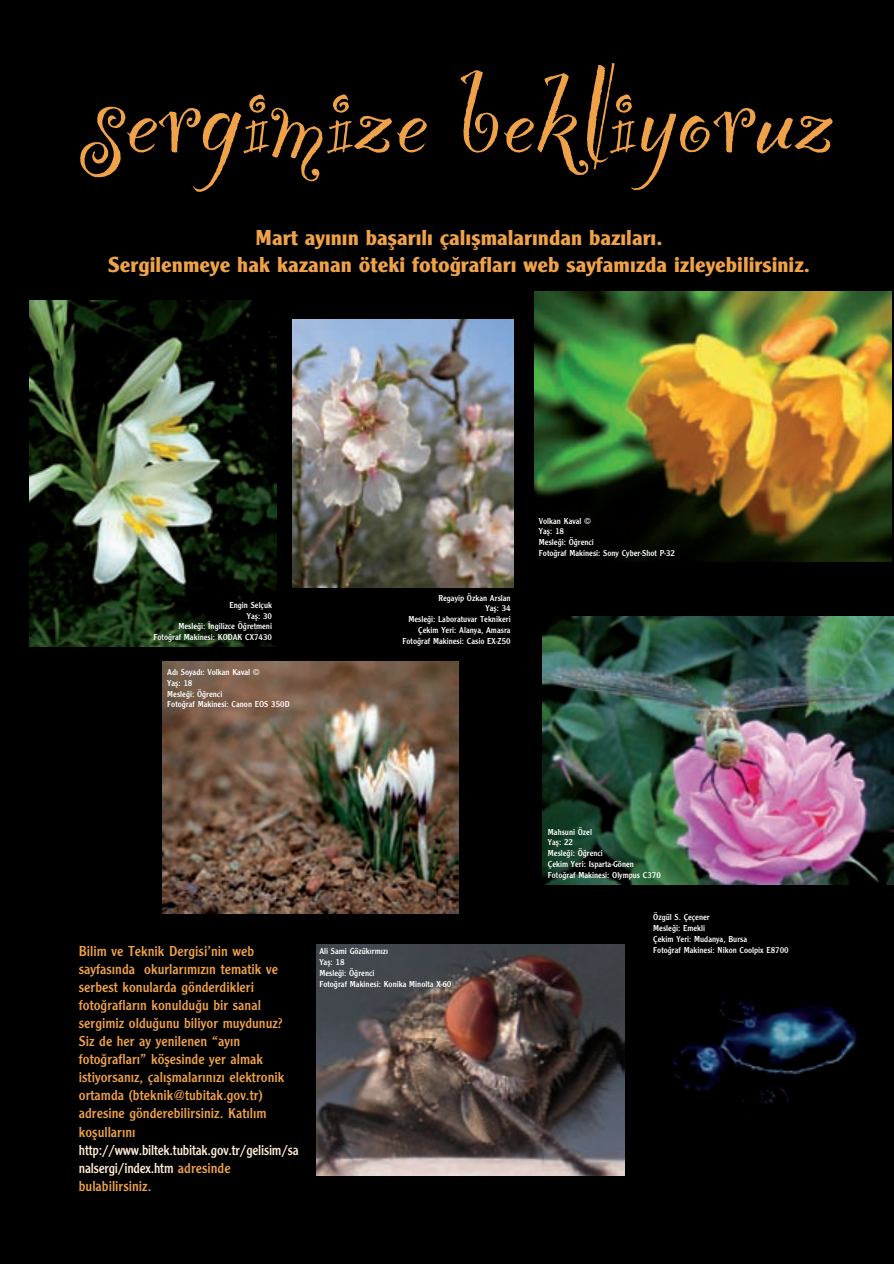
<style>
.page{position:relative;width:894px;height:1264px;background:#fff}
.page>*{position:absolute;margin:0;border:0;box-sizing:border-box;transform-origin:0 0}
.t1{font:150px "Party Let Plain";color:#efa248}
.t2{font:700 22.5px/27px "Clearface Gothic";color:#efa248;text-align:center}
.t3{font:15px/18px "Clearface Gothic";color:#efa248}
.t4{font:15px/18px "Clearface Gothic";letter-spacing:-.015em;color:#fcead3;scale:.95 1}
.t5{font:9px/10.8px "Clearface Gothic";color:#fff}
.s1{color:#efa248}
</style>
<div class="page">
<img style="left:0;top:0;width:893px;height:1263px">
<h1 class="t1" style="left:84px;top:11px;width:752px">sergimize bekliyoruz</h1>
<h2 class="t2" style="left:108px;top:225px;width:703px">Mart ay›n›n baflar›l› çal›flmalar›ndan baz›lar›.<br>Sergilenmeye hak kazanan öteki foto¤raflar› web sayfam›zda izleyebilirsiniz.</h2>
<p class="t5" style="left:153px;top:600px;width:120px;text-align:right">Engin Selçuk<br>Yafl: 30<br>Mesle¤i: ‹ngilizce Ö¤retmeni<br>Foto¤raf Makinesi: KODAK CX7430</p>
<p class="t5" style="left:402px;top:593px;width:110px;text-align:right">Regayip Özkan Arslan<br>Yafl: 34<br>Mesle¤i: Laboratuvar Teknikeri<br>Çekim Yeri: Alanya, Amasra<br>Foto¤raf Makinesi: Casio EX-Z50</p>
<p class="t5" style="left:167px;top:667px;width:124px">Ad› Soyad›: Volkan Kaval ©<br>Yafl: 18<br>Mesle¤i: Ö¤renci<br>Foto¤raf Makinesi: Canon EOS 350D</p>
<p class="t5" style="left:539px;top:516px;width:138px">Volkan Kaval ©<br>Yafl: 18<br>Mesle¤i: Ö¤renci<br>Foto¤raf Makinesi: Sony Cyber-Shot P-32</p>
<p class="t5" style="left:548px;top:826px;width:114px">Mahsuni Özel<br>Yafl: 22<br>Mesle¤i: Ö¤renci<br>Çekim Yeri: Isparta-Gönen<br>Foto¤raf Makinesi: Olympus C370</p>
<p class="t5" style="left:653px;top:912px;width:95px">Özgül S. Çeçener<br>Mesle¤i: Emekli<br>Çekim Yeri: Mudanya, Bursa</p>
<p class="t3" style="left:79px;top:943px;width:207px">Bilim ve Teknik Dergisi’nin web sayfas›nda okurlar›m›z›n tematik ve serbest konularda gönderdikleri foto¤raflar›n konuldu¤u bir sanal sergimiz oldu¤unu biliyor muydunuz?<br>Siz de her ay yenilenen “ay›n foto¤raflar›” köflesinde yer almak istiyorsan›z, çal›flmalar›n›z› elektronik ortamda (bteknik@tubitak.gov.tr) adresine gönderebilirsiniz. Kat›l›m koflullar›n›</p>
<h3 class="t4" style="left:79px;top:1141px;width:233px">http://www.biltek.tubitak.gov.tr/gelisim/sa nalsergi/index.htm <span class="s1">adresinde bulabilirsiniz.</span></h3>
<p class="t5" style="left:319px;top:946px;width:70px">Ali Sami Gözük›rm›z›</p>
<p class="t5" style="left:653px;top:944px;width:137px">Foto¤raf Makinesi: Nikon Coolpix E8700</p>
<p class="t5" style="left:319px;top:957px;width:134px">Yafl: 18<br>Mesle¤i: Ö¤renci<br>Foto¤raf Makinesi: Konika Minolta X-60</p>
</div>
